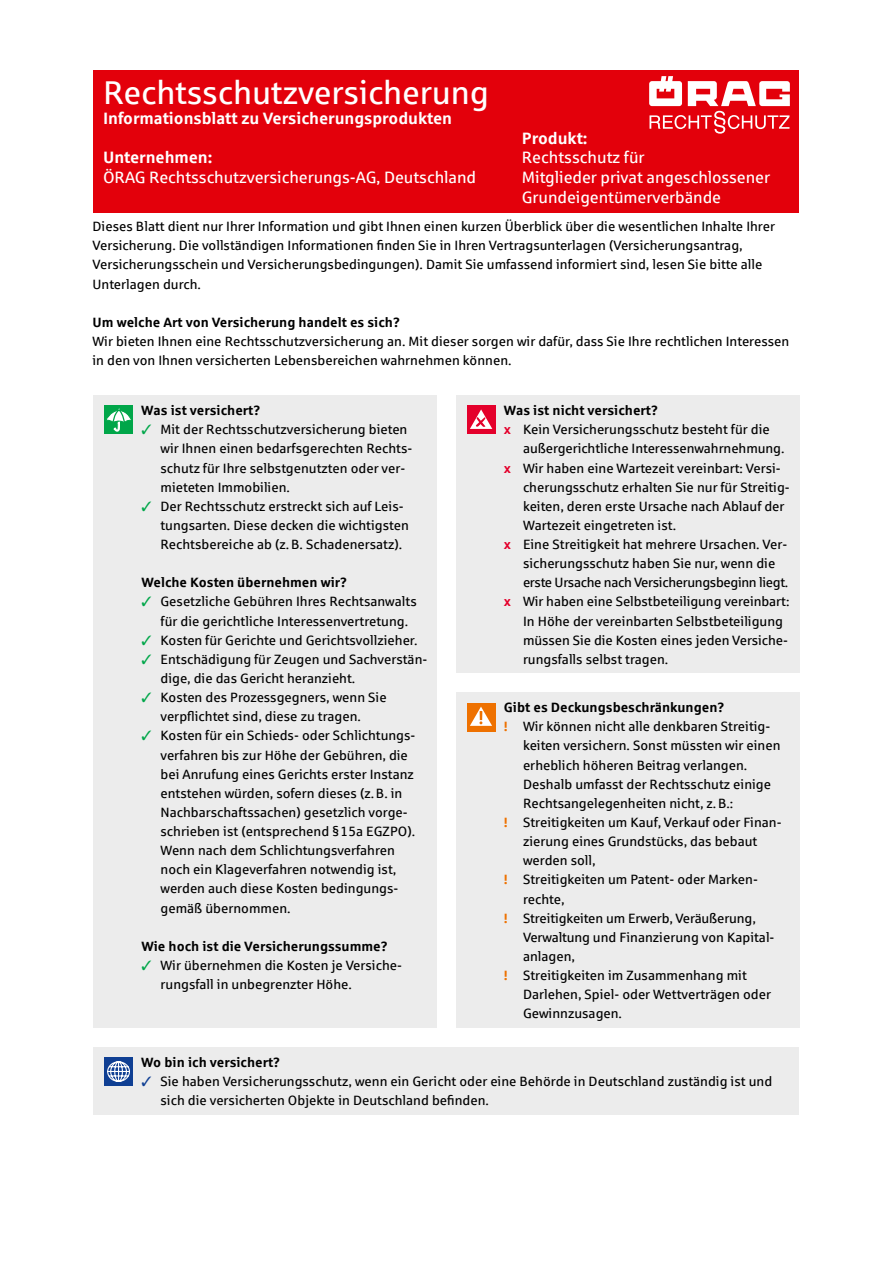
<style>
.page{position:relative;width:893px;height:1263px;background:#fff}
.page>*{position:absolute;margin:0;border:0;box-sizing:border-box;transform-origin:0 0}
.t1{font:33px "Sparkasse Rg";letter-spacing:-.005em;color:#fff}
.t2{font:16.5px/19.8px "Sparkasse Rg";letter-spacing:-.005em;color:#fff}
.t3{font:700 16.5px "Sparkasse Rg";letter-spacing:-.005em;color:#fff}
.t4{font:13.5px/19.2px "Sparkasse Rg";color:#000}
.t5{font:700 13.5px "Sparkasse Rg";color:#000}
.t6{font:13.5px "Sparkasse Rg";letter-spacing:-.025em;color:#000}
.s1{font-weight:700}
.s2{color:#00a649}
.s3{font-weight:700;color:#e4002b}
.s4{font-weight:700;color:#ee7100}
.s5{color:#0f3f93}
</style>
<div class="page">
<div style="left:94px;top:70px;width:705px;height:142px;background:#e3000b"></div>
<svg style="left:649px;top:76px;width:141px;height:58px"></svg>
<div style="left:94px;top:395px;width:343px;height:633px;background:#ececec"></div>
<div style="left:104px;top:406px;width:29px;height:28px;background:#00a649"></div>
<svg style="left:107px;top:408px;width:24px;height:24px"></svg>
<div style="left:94px;top:1047px;width:705px;height:67px;background:#ececec"></div>
<div style="left:104px;top:1057px;width:29px;height:29px;background:#0f3f93"></div>
<svg style="left:107px;top:1061px;width:23px;height:21px"></svg>
<div style="left:456px;top:395px;width:343px;height:278px;background:#ececec"></div>
<div style="left:467px;top:406px;width:28px;height:28px;background:#e4002b"></div>
<svg style="left:470px;top:409px;width:22px;height:20px"></svg>
<div style="left:456px;top:693px;width:343px;height:335px;background:#ececec"></div>
<div style="left:467px;top:703px;width:28px;height:28px;background:#ee7100"></div>
<svg style="left:470px;top:707px;width:22px;height:19px"></svg>
<p class="t1" style="left:103px;top:72px;width:387px">Rechtsschutzversicherung</p>
<p class="t3" style="left:103px;top:107px;width:350px">Informationsblatt zu Versicherungsprodukten</p>
<p class="t3" style="left:522px;top:127px;width:67px">Produkt:</p>
<p class="t3" style="left:103px;top:147px;width:111px">Unternehmen:</p>
<p class="t2" style="left:522px;top:147px;width:124px">Rechtsschutz für</p>
<p class="t2" style="left:103px;top:167px;width:374px">ÖRAG Rechtsschutzversicherungs-AG, Deutschland</p>
<p class="t2" style="left:522px;top:167px;width:250px">Mitglieder privat angeschlossener<br>Grundeigentümerverbände</p>
<p class="t4" style="left:93px;top:217px;width:684px">Dieses Blatt dient nur Ihrer Information und gibt Ihnen einen kurzen Überblick über die wesentlichen Inhalte Ihrer Versicherung. Die vollständigen Informationen finden Sie in Ihren Vertragsunterlagen (Versicherungsantrag, Versicherungsschein und Versicherungsbedingungen). Damit Sie umfassend informiert sind, lesen Sie bitte alle Unterlagen durch.</p>
<p class="t4" style="left:93px;top:312px;width:698px"><span class="s1">Um welche Art von Versicherung handelt es sich?<br></span>Wir bieten Ihnen eine Rechtsschutzversicherung an. Mit dieser sorgen wir dafür, dass Sie Ihre rechtlichen Interessen in den von Ihnen versicherten Lebensbereichen wahrnehmen können.</p>
<p class="t5" style="left:141px;top:402px;width:121px">Was ist versichert?</p>
<p class="t4" style="left:161px;top:420px;width:253px;text-indent:-19px"><span class="s2">✓</span> Mit der Rechtsschutzversicherung bieten wir Ihnen einen bedarfsgerechten Rechts&shy;schutz für Ihre selbstgenutzten oder ver&shy;mieteten Immobilien.</p>
<p class="t4" style="left:161px;top:496px;width:250px;text-indent:-19px"><span class="s2">✓</span> Der Rechtsschutz erstreckt sich auf Leis&shy;tungsarten. Diese decken die wichtigsten<br>Rechtsbereiche ab (z. B. Schadenersatz).</p>
<p class="t5" style="left:141px;top:574px;width:207px">Welche Kosten übernehmen wir?</p>
<p class="t4" style="left:161px;top:592px;width:258px;text-indent:-19px"><span class="s2">✓</span> Gesetzliche Gebühren Ihres Rechtsanwalts für die gerichtliche Interessenvertretung.</p>
<p class="t4" style="left:141px;top:630px;width:278px"><span class="s2">✓</span> Kosten für Gerichte und Gerichtsvollzieher.</p>
<p class="t4" style="left:161px;top:649px;width:268px;text-indent:-19px"><span class="s2">✓</span> Entschädigung für Zeugen und Sachverstän&shy;dige, die das Gericht heranzieht.</p>
<p class="t4" style="left:141px;top:687px;width:247px;text-align:center"><span class="s2">✓</span> Kosten des Prozessgegners, wenn Sie verpflichtet sind, diese zu tragen.</p>
<p class="t4" style="left:161px;top:726px;width:256px;text-indent:-19px"><span class="s2">✓</span> Kosten für ein Schieds- oder Schlichtungs&shy;verfahren bis zur Höhe der Gebühren, die bei Anrufung eines Gerichts erster Instanz entstehen würden, sofern dieses (z. B. in Nachbarschaftssachen) gesetzlich vorge&shy;schrieben ist (entsprechend § 15a EGZPO).<br>Wenn nach dem Schlichtungsverfahren noch ein Klageverfahren notwendig ist, werden auch diese Kosten bedingungs&shy;gemäß übernommen.</p>
<p class="t5" style="left:141px;top:937px;width:248px">Wie hoch ist die Versicherungssumme?</p>
<p class="t4" style="left:161px;top:955px;width:243px;text-indent:-19px"><span class="s2">✓</span> Wir übernehmen die Kosten je Versiche&shy;rungsfall in unbegrenzter Höhe.</p>
<p class="t5" style="left:504px;top:402px;width:156px">Was ist nicht versichert?</p>
<p class="t4" style="left:504px;top:420px;width:267px"><span class="s3">x</span> Kein Versicherungsschutz besteht für die</p>
<p class="t4" style="left:523px;top:439px;width:263px">außergerichtliche Interessenwahrnehmung.</p>
<p class="t4" style="left:504px;top:458px;width:278px"><span class="s3">x</span> Wir haben eine Wartezeit vereinbart: Versi-</p>
<p class="t4" style="left:523px;top:477px;width:268px">cherungsschutz erhalten Sie nur für Streitig-</p>
<p class="t4" style="left:523px;top:496px;width:263px">keiten, deren erste Ursache nach Ablauf der</p>
<p class="t4" style="left:523px;top:515px;width:155px">Wartezeit eingetreten ist.</p>
<p class="t4" style="left:504px;top:534px;width:285px"><span class="s3">x</span> Eine Streitigkeit hat mehrere Ursachen. Ver-</p>
<p class="t4" style="left:523px;top:553px;width:254px">sicherungsschutz haben Sie nur, wenn die</p>
<p class="t6" style="left:523px;top:574px;width:267px">erste Ursache nach Versicherungsbeginn liegt.</p>
<p class="t4" style="left:504px;top:592px;width:287px"><span class="s3">x</span> Wir haben eine Selbstbeteiligung vereinbart:</p>
<p class="t4" style="left:523px;top:611px;width:262px">In Höhe der vereinbarten Selbstbeteiligung</p>
<p class="t4" style="left:523px;top:630px;width:266px">müssen Sie die Kosten eines jeden Versiche-</p>
<p class="t4" style="left:523px;top:649px;width:147px">rungsfalls selbst tragen.</p>
<p class="t5" style="left:504px;top:699px;width:222px">Gibt es Deckungsbeschränkungen?</p>
<p class="t4" style="left:504px;top:717px;width:268px"><span class="s4">!</span> Wir können nicht alle denkbaren Streitig-</p>
<p class="t4" style="left:523px;top:736px;width:259px">keiten versichern. Sonst müssten wir einen</p>
<p class="t4" style="left:523px;top:755px;width:226px">erheblich höheren Beitrag verlangen.</p>
<p class="t4" style="left:523px;top:774px;width:250px">Deshalb umfasst der Rechtsschutz einige</p>
<p class="t4" style="left:523px;top:793px;width:212px">Rechts angelegenheiten nicht, z. B.:</p>
<p class="t4" style="left:504px;top:812px;width:279px"><span class="s4">!</span> Streitigkeiten um Kauf, Verkauf oder Finan-</p>
<p class="t4" style="left:523px;top:831px;width:236px">zierung eines Grundstücks, das bebaut</p>
<p class="t4" style="left:523px;top:851px;width:74px">werden soll,</p>
<p class="t4" style="left:504px;top:870px;width:255px"><span class="s4">!</span> Streitigkeiten um Patent- oder Marken-</p>
<p class="t4" style="left:523px;top:889px;width:43px">rechte,</p>
<p class="t4" style="left:504px;top:908px;width:253px"><span class="s4">!</span> Streitigkeiten um Erwerb, Veräußerung,</p>
<p class="t4" style="left:523px;top:927px;width:253px">Verwaltung und Finanzierung von Kapital-</p>
<p class="t4" style="left:523px;top:946px;width:53px">anlagen,</p>
<p class="t4" style="left:504px;top:965px;width:244px"><span class="s4">!</span> Streitigkeiten im Zusammenhang mit</p>
<p class="t4" style="left:523px;top:984px;width:250px">Darlehen, Spiel- oder Wettverträgen oder</p>
<p class="t4" style="left:523px;top:1004px;width:101px">Gewinnzusagen.</p>
<p class="t5" style="left:141px;top:1053px;width:141px">Wo bin ich versichert?</p>
<p class="t4" style="left:161px;top:1071px;width:613px;text-indent:-19px"><span class="s5">✓</span> Sie haben Versicherungsschutz, wenn ein Gericht oder eine Behörde in Deutschland zuständig ist und sich die versicherten Objekte in Deutschland befinden.</p>
</div>
